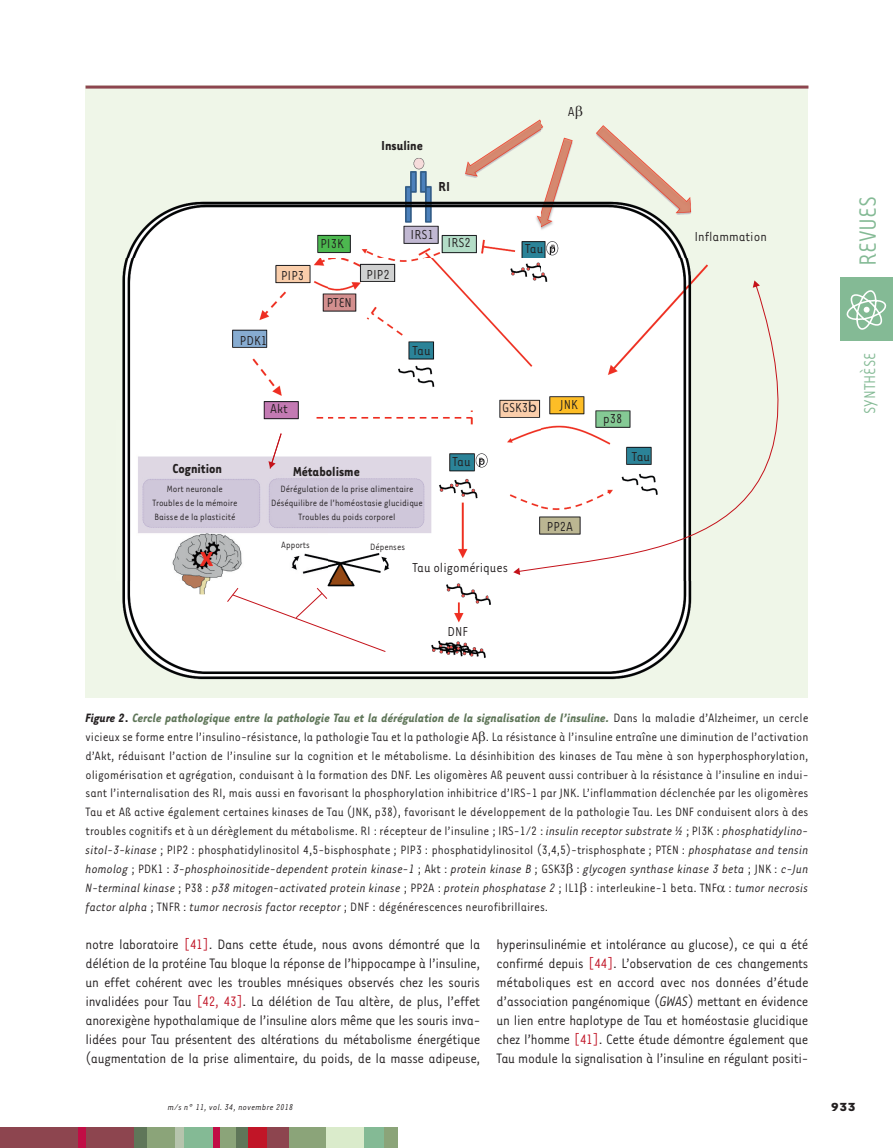
<style>
.page{position:relative;width:893px;height:1148px;background:#fff}
.page>*{position:absolute;margin:0;border:0;box-sizing:border-box;transform-origin:0 0}
.t1{font:27px "Tarzana Narrow";color:#84ba95}
.t2{font:18px "Tarzana Narrow";color:#84ba95}
.t3{font:15.75px/18.9px "Tarzana Narrow";letter-spacing:-.02em;color:#231f20;text-align:justify}
.t4{font:15px "Tarzana Narrow";color:#231f20}
.t5{font:700 15px "Tarzana Narrow";color:#231f20}
.t6{font:13.95px/18.9px "Tarzana Narrow";color:#231f20;text-align:justify}
.t7{font:700 13.5px "Tarzana Wide";color:#231f20}
.t8{font:10.5px/14.2px "Tarzana Narrow";color:#231f20;text-align:center}
.t9{font:italic 9.75px "Tarzana Narrow";letter-spacing:.025em;color:#231f20}
.s1{font-weight:700;font-style:italic}
.s2{font-weight:700}
.s3{font-weight:700;font-style:italic;color:#5f7659}
.s4{font-style:italic}
.s5{color:#c11527}
</style>
<div class="page">
<div style="left:840px;top:277px;width:53px;height:64px;background:#84ba95"></div>
<svg style="left:847px;top:290px;width:39px;height:40px"></svg>
<div style="left:1px;top:1127px;width:134px;height:21px;background:#8d454f"></div>
<div style="left:235px;top:1127px;width:14px;height:21px;background:#5f7659"></div>
<div style="left:79px;top:1127px;width:7px;height:21px;background:#c10d45"></div>
<div style="left:134px;top:1127px;width:22px;height:21px;background:#5f7659"></div>
<div style="left:147px;top:1127px;width:30px;height:21px;background:#8ba479"></div>
<div style="left:176px;top:1127px;width:8px;height:21px;background:#b6c4ad"></div>
<div style="left:184px;top:1127px;width:29px;height:21px;background:#84ba95"></div>
<div style="left:218px;top:1127px;width:18px;height:21px;background:#8ba479"></div>
<div style="left:213px;top:1127px;width:6px;height:21px;background:#c10d45"></div>
<div style="left:249px;top:1127px;width:27px;height:21px;background:#c11527"></div>
<div style="left:287px;top:1127px;width:39px;height:21px;background:#8ba479"></div>
<div style="left:267px;top:1127px;width:21px;height:21px;background:#8d454f"></div>
<div style="left:326px;top:1127px;width:39px;height:21px;background:#daebcb"></div>
<div style="left:365px;top:1127px;width:20px;height:21px;background:#84ba95"></div>
<div style="left:384px;top:1127px;width:14px;height:21px;background:#8ba479"></div>
<div style="left:86px;top:86px;width:722px;height:612px;background:#eff6e8"></div>
<img style="left:122px;top:119px;width:586px;height:561px">
<svg style="left:268px;top:433px;width:14px;height:35px"></svg>
<svg style="left:518px;top:285px;width:261px;height:287px"></svg>
<svg style="left:753px;top:280px;width:7px;height:8px"></svg>
<svg style="left:513px;top:567px;width:7px;height:8px"></svg>
<div style="left:226px;top:587px;width:160px;height:65px;background:#fff"></div>
<hr style="left:86px;top:86px;width:722px;height:3px;background:#8d454f">
<svg style="left:529px;top:401px;width:7px;height:11px"></svg>
<p class="t4" style="left:240px;top:331px;width:29px">PDK1</p>
<p class="t4" style="left:320px;top:234px;width:25px">PI3K</p>
<p class="t5" style="left:381px;top:136px;width:43px">Insuline</p>
<p class="t5" style="left:439px;top:177px;width:13px">RI</p>
<p class="t4" style="left:411px;top:225px;width:25px">IRS1</p>
<p class="t4" style="left:448px;top:233px;width:25px">IRS2</p>
<p class="t4" style="left:281px;top:267px;width:25px">PIP3</p>
<p class="t4" style="left:367px;top:265px;width:25px">PIP2</p>
<p class="t4" style="left:327px;top:294px;width:27px">PTEN</p>
<p class="t4" style="left:412px;top:342px;width:20px">Tau</p>
<p class="t4" style="left:568px;top:102px;width:8px">A</p>
<p class="t4" style="left:525px;top:240px;width:32px">Tau <sup>p</sup></p>
<p class="t5" style="left:172px;top:459px;width:51px">Cognition</p>
<p class="t8" style="left:152px;top:481px;width:87px">Mort neuronale<br>Troubles de la mémoire<br>Baisse de la plasticité</p>
<p class="t4" style="left:270px;top:400px;width:19px">Akt</p>
<p class="t4" style="left:502px;top:398px;width:28px">GSK3</p>
<p class="t4" style="left:560px;top:395px;width:20px">JNK</p>
<p class="t4" style="left:452px;top:453px;width:20px">Tau</p>
<p class="t8" style="left:479px;top:452px;width:6px">p</p>
<p class="t5" style="left:293px;top:462px;width:68px">Métabolisme</p>
<p class="t8" style="left:271px;top:481px;width:153px">Dérégulation de la prise alimentaire<br>Déséquilibre de l’homéostasie glucidique<br>Troubles du poids corporel</p>
<p class="t8" style="left:281px;top:537px;width:30px">Apports</p>
<p class="t8" style="left:370px;top:539px;width:37px">Dépenses</p>
<p class="t4" style="left:412px;top:559px;width:97px">Tau oligomériques</p>
<p class="t4" style="left:448px;top:622px;width:22px">DNF</p>
<p class="t4" style="left:547px;top:517px;width:28px">PP2A</p>
<p class="t4" style="left:603px;top:409px;width:21px">p38</p>
<p class="t4" style="left:632px;top:447px;width:20px">Tau</p>
<p class="t4" style="left:694px;top:227px;width:74px">Inflammation</p>
<p class="t6" style="left:86px;top:707px;width:724px"><span class="s1">Figure 2</span><span class="s2">.</span> <span class="s3">Cercle pathologique entre la pathologie Tau et la dérégulation de la signalisation de l’insuline.</span> Dans la maladie d’Alzheimer, un cercle vicieux se forme entre l’insulino-résistance, la pathologie Tau et la pathologie A . La résistance à l’insuline entraîne une diminution de l’activation d’Akt, réduisant l’action de l’insuline sur la cognition et le métabolisme. La désinhibition des kinases de Tau mène à son hyperphosphorylation, oligomérisation et agrégation, conduisant à la formation des DNF. Les oligomères Aß peuvent aussi contribuer à la résistance à l’insuline en indui&shy;sant l’internalisation des RI, mais aussi en favorisant la phosphorylation inhibitrice d’IRS-1 par JNK. L’inflammation déclenchée par les oligomères Tau et Aß active également certaines kinases de Tau (JNK, p38), favorisant le développement de la pathologie Tau. Les DNF conduisent alors à des troubles cognitifs et à un dérèglement du métabolisme. RI : récepteur de l’insuline ; IRS-1/2 : <span class="s4">insulin receptor substrate ½</span> ; PI3K : <span class="s4">phosphatidylino&shy;sitol-3-kinase</span> ; PIP2 : phosphatidylinositol 4,5-bisphosphate ; PIP3 : phosphatidylinositol (3,4,5)-trisphosphate ; PTEN : <span class="s4">phosphatase and tensin homolog</span> ; PDK1 : <span class="s4">3-phosphoinositide-dependent protein kinase-1</span> ; Akt : <span class="s4">protein kinase B</span> ; GSK3 : <span class="s4">glycogen synthase kinase 3 beta</span> ; JNK : <span class="s4">c-Jun N-terminal kinase</span> ; P38 : <span class="s4">p38 mitogen-activated protein kinase</span> ; PP2A : <span class="s4">protein phosphatase 2</span> ; IL1 : interleukine-1 beta. TNF : <span class="s4">tumor necrosis factor alpha</span> ; TNFR : <span class="s4">tumor necrosis factor receptor</span> ; DNF : dégénérescences neurofibrillaires.</p>
<p class="t3" style="left:86px;top:934px;width:396px">notre laboratoire <span class="s5">[41]</span>. Dans cette étude, nous avons démontré que la délétion de la protéine Tau bloque la réponse de l’hippocampe à l’insuline, un effet cohérent avec les troubles mnésiques observés chez les souris invalidées pour Tau <span class="s5">[42, 43]</span>. La délétion de Tau altère, de plus, l’effet anorexigène hypothalamique de l’insuline alors même que les souris inva&shy;lidées pour Tau présentent des altérations du métabolisme énergétique (augmentation de la prise alimentaire, du poids, de la masse adipeuse,</p>
<p class="t3" style="left:497px;top:934px;width:314px">hyperinsulinémie et intolérance au glucose), ce qui a été confirmé depuis <span class="s5">[44]</span>. L’observation de ces changements métaboliques est en accord avec nos données d’étude d’association pangénomique (<span class="s4">GWAS</span>) mettant en évidence un lien entre haplotype de Tau et homéostasie glucidique chez l’homme <span class="s5">[41]</span>. Cette étude démontre également que Tau module la signalisation à l’insuline en régulant positi-</p>
<h1 class="t1" style="left:851px;top:266px;width:71px;rotate:-90deg">REVUES</h1>
<p class="t2" style="left:859px;top:413px;width:62px;rotate:-90deg">SYNTHÈSE</p>
<p class="t9" style="left:168px;top:1101px;width:127px">m/s n° 11, vol. 34, novembre 2018</p>
<p class="t7" style="left:831px;top:1097px;width:26px">933</p>
</div>
